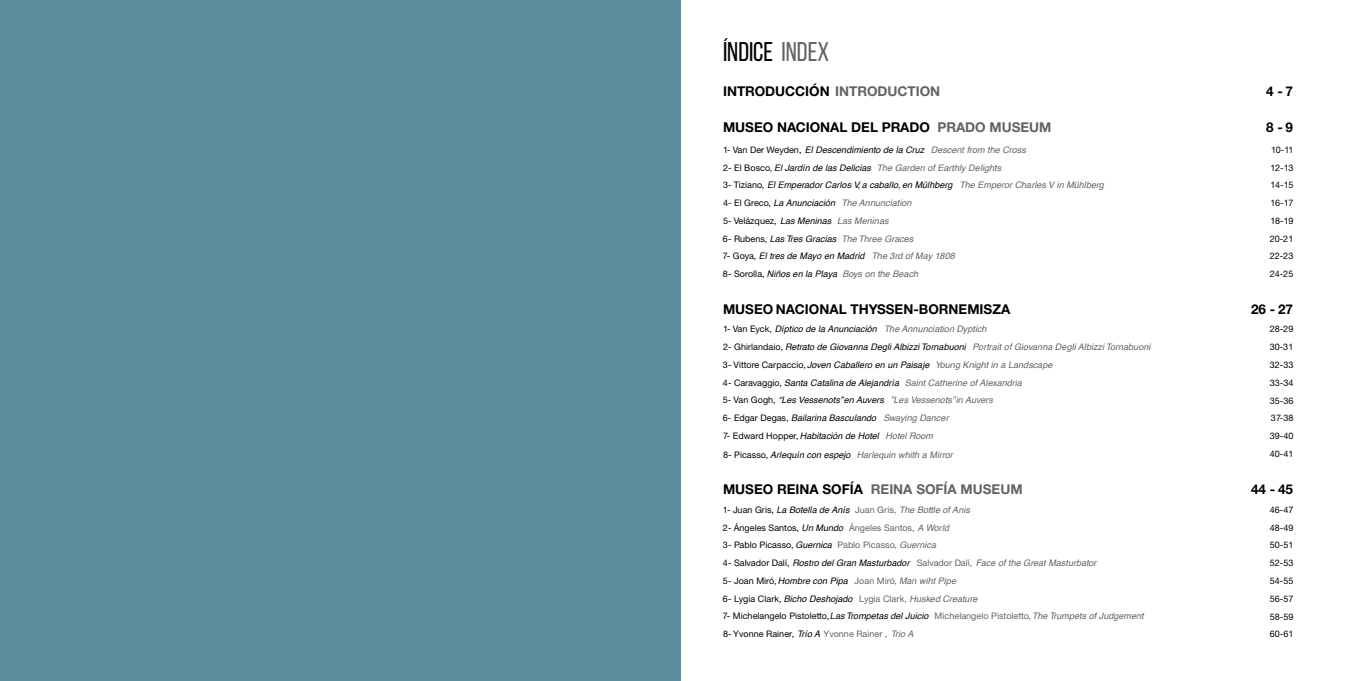
<style>
.page{position:relative;width:1361px;height:681px;background:#fff}
.page>*{position:absolute;margin:0;border:0;box-sizing:border-box;transform-origin:0 0}
.t1{font:27px "Bebas Neue";color:#000}
.t2{font:700 13.5px "Helvetica Neue LT Std";color:#000}
.t3{font:700 13.5px "Helvetica Neue LT Std";color:#646363}
.t4{font:italic 9px/17.7px "Helvetica";letter-spacing:.005em;color:#000}
.t5{font:9px/17.7px "Helvetica Neue LT Std";letter-spacing:.005em;color:#000;text-align:justify}
.t6{font:italic 9px "Helvetica";letter-spacing:.005em;color:#646363}
.s1{color:#646363}
.s2{font-family:"Helvetica Neue LT Std";font-style:normal}
.s3{font-family:"Helvetica";font-style:italic}
.s4{font-family:"Helvetica";font-style:italic;color:#646363}
.s5{font-family:"Helvetica Neue LT Std";font-style:normal;color:#000}
.s6{color:#000}
.s7{font-family:"Helvetica Neue LT Std";font-style:normal;color:#646363}
</style>
<div class="page">
<div style="left:0;top:0;width:680px;height:680px;background:#5d8e9f"></div>
<h1 class="t1" style="left:723px;top:37px;width:108px">ÍNDICE <span class="s1">INDEX</span></h1>
<h2 class="t2" style="left:723px;top:82px;width:219px">INTRODUCCIÓN <span class="s1">INTRODUCTION</span></h2>
<h2 class="t2" style="left:1266px;top:82px;width:29px">4-7</h2>
<h2 class="t2" style="left:723px;top:119px;width:330px">MUSEO NACIONAL DEL PRADO <span class="s1">PRADO MUSEUM</span></h2>
<h2 class="t2" style="left:1266px;top:119px;width:29px">8-9</h2>
<p class="t4" style="left:723px;top:141px;width:382px"><span class="s2">1- Van Der Weyden,</span> El Descendimiento de la Cruz <span class="s1">Descent from the Cross<br></span><span class="s2">2- El Bosco,</span> El Jardín de las Delicias <span class="s1">The Garden of Earthly Delights<br></span><span class="s2">3- Tiziano,</span> El Emperador Carlos V, a caballo, en Mülhberg <span class="s1">The Emperor Charles V in Mühlberg </span><span class="s2">4- El Greco,</span> La Anunciación <span class="s1">The Annunciation</span></p>
<p class="t5" style="left:723px;top:212px;width:167px">5- Velázquez, <span class="s3">Las Meninas</span> <span class="s4">Las Meninas</span></p>
<p class="t4" style="left:723px;top:230px;width:233px"><span class="s2">6- Rubens,</span> Las Tres Gracias <span class="s1">The Three Graces<br></span><span class="s2">7- Goya,</span> El tres de Mayo en Madrid <span class="s1">The 3rd of May 1808<br></span><span class="s2">8- Sorolla,</span> Niños en la Playa <span class="s1">Boys on the Beach</span></p>
<p class="t5" style="left:1269px;top:141px;width:25px">10-11<br>12-13<br>14-15<br>16-17<br>18-19<br>20-21<br>22-23<br>24-25</p>
<h2 class="t2" style="left:723px;top:300px;width:289px">MUSEO NACIONAL THYSSEN-BORNEMISZA</h2>
<h2 class="t2" style="left:1251px;top:300px;width:44px">26 -27</h2>
<p class="t4" style="left:723px;top:320px;width:429px"><span class="s2">1- Van Eyck,</span> Díptico de la Anunciación <span class="s1">The Annunciation Dyptich<br></span><span class="s2">2- Ghirlandaio,</span> Retrato de Giovanna Degli Albizzi Tornabuoni <span class="s1">Portrait of Giovanna Degli Albizzi Tornabuoni </span><span class="s2">3- Vittore Carpaccio,</span> Joven Caballero en un Paisaje <span class="s1">Young Knight in a Landscape<br></span><span class="s2">4- Caravaggio,</span> Santa Catalina de Alejandría <span class="s1">Saint Catherine of Alexandria<br></span><span class="s2">5- Van Gogh,</span> “Les Vessenots” en Auvers <span class="s1">”Les Vessenots”in Auvers<br></span><span class="s2">6- Edgar Degas,</span> Bailarina Basculando <span class="s1">Swaying Dancer<br></span><span class="s2">7- Edward Hopper,</span>Habitación de Hotel <span class="s1">Hotel Room</span></p>
<p class="t6" style="left:723px;top:448px;width:231px"><span class="s5">8- Picasso,</span> <span class="s6">Arlequín con espejo</span> Harlequin whith a Mirror</p>
<p class="t5" style="left:1269px;top:320px;width:25px">28-29<br>30-31<br>32-33<br>33-34<br>35-36<br>37-38<br>39-40<br>40-41</p>
<h2 class="t3" style="left:723px;top:481px;width:301px"><span class="s6">MUSEO REINA SOFÍA</span> REINA SOFÍA MUSEUM</h2>
<h2 class="t2" style="left:1251px;top:481px;width:44px">44 -45</h2>
<p class="t4" style="left:723px;top:501px;width:248px"><span class="s2">1- Juan Gris,</span> La Botella de Anís <span class="s7">Juan Gris,</span> <span class="s1">The Bottle of Anis</span></p>
<p class="t5" style="left:723px;top:518px;width:228px">2- Ángeles Santos, <span class="s3">Un Mundo</span> <span class="s1">Ángeles Santos,</span> <span class="s4">A World<br></span>3- Pablo Picasso, <span class="s3">Guernica</span> <span class="s1">Pablo Picasso,</span> <span class="s4">Guernica</span></p>
<p class="t4" style="left:723px;top:554px;width:375px"><span class="s2">4- Salvador Dalí,</span> Rostro del Gran Masturbador <span class="s7">Salvador Dalí,</span> <span class="s1">Face of the Great Masturbator<br></span><span class="s2">5- Joan Miró,</span> Hombre con Pipa <span class="s7">Joan Miró,</span> <span class="s1">Man wiht Pipe<br></span><span class="s2">6- Lygia Clark,</span> Bicho Deshojado <span class="s7">Lygia Clark,</span> <span class="s1">Husked Creature</span></p>
<p class="t5" style="left:723px;top:607px;width:422px">7- Michelangelo Pistoletto,<span class="s3">Las Trompetas del Juicio</span> <span class="s1">Michelangelo Pistoletto,</span><span class="s4">The Trumpets of Judgement<br></span>8- Yvonne Rainer, <span class="s3">Trío A</span> <span class="s1">Yvonne Rainer ,</span> <span class="s4">Trio A</span></p>
<p class="t5" style="left:1269px;top:500px;width:25px">46-47<br>48-49<br>50-51<br>52-53<br>54-55<br>56-57<br>58-59<br>60-61</p>
</div>
